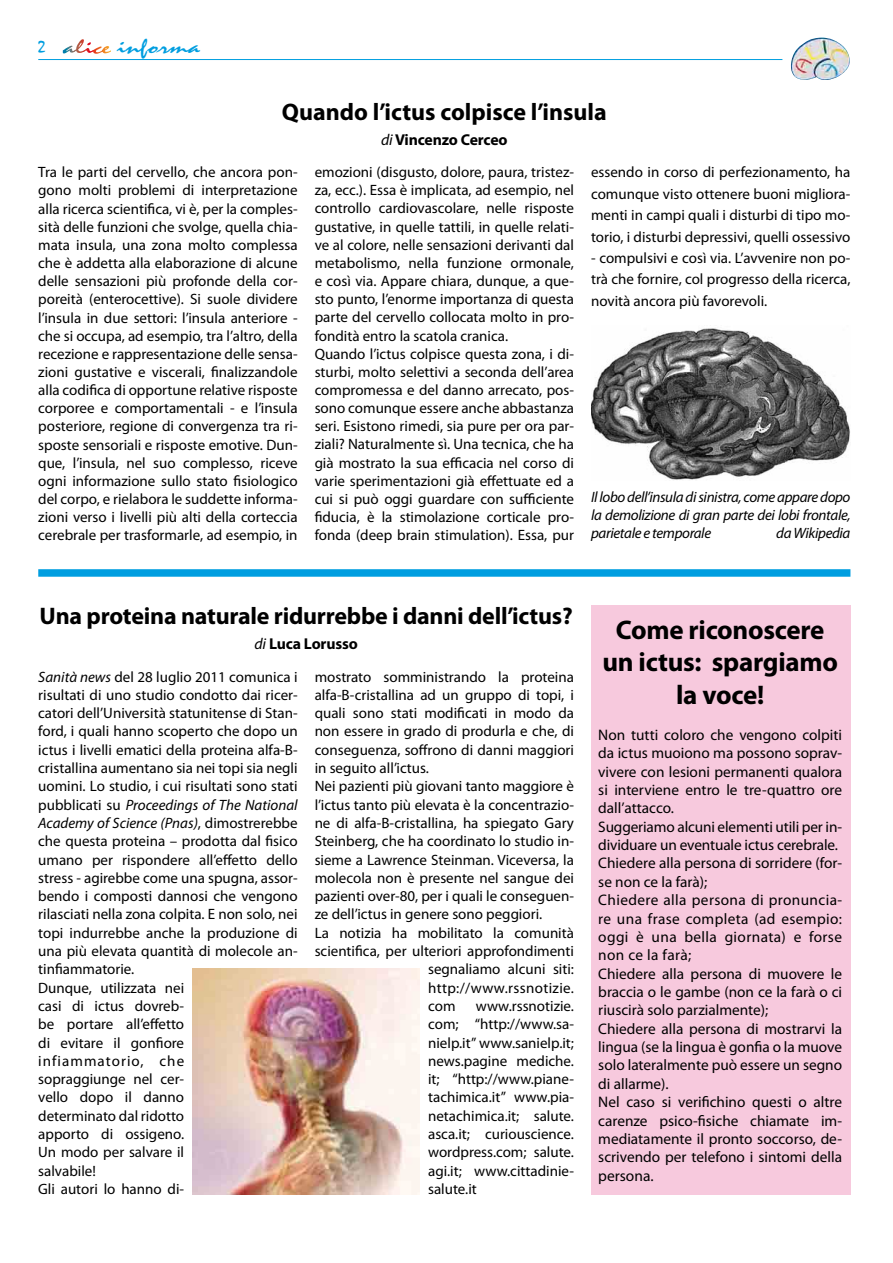
<style>
.page{position:relative;width:893px;height:1263px;background:#fff}
.page>*{position:absolute;margin:0;border:0;box-sizing:border-box;transform-origin:0 0}
.t1{font:700 27px/32.4px "Myriad Pro";letter-spacing:-.01em;color:#000;text-align:center}
.t2{font:700 24px "Myriad Pro";letter-spacing:-.01em;color:#000}
.t3{font:19.5px "Mistral";color:#009ee0;scale:1.47 1}
.t4{font:700 15.75px "Myriad Pro";letter-spacing:-.01em;color:#000}
.t5{font:15.45px "Myriad Pro";color:#000}
.t6{font:15.3px/18.3px "Myriad Pro";color:#000}
.t7{font:15px/18.1px "Myriad Pro";color:#000;text-align:justify}
.t8{font:italic 15px/18px "Myriad Pro";letter-spacing:-.025em;color:#000;text-align:justify}
.t9{font:15px "Myriad Pro";letter-spacing:.025em;color:#000}
.s1{font-size:16.5px}
.s2{color:#fff}
.s3{font-weight:400;font-style:italic}
.s4{font-style:italic}
</style>
<div class="page">
<hr style="left:38px;top:59px;width:744px;height:1px;background:#009ee0">
<img style="left:791px;top:38px;width:59px;height:42px">
<img style="left:591px;top:328px;width:259px;height:152px">
<div style="left:38px;top:569px;width:812px;height:8px;background:#009ee0"></div>
<img style="left:193px;top:968px;width:227px;height:227px">
<div style="left:591px;top:606px;width:259px;height:589px;background:#f7c9dd"></div>
<h3 class="t3" style="left:38px;top:36px;width:111px"><span class="s1">2</span> <span class="s2">alice</span> informa</h3>
<h2 class="t2" style="left:282px;top:98px;width:327px">Quando l’ictus colpisce l’insula</h2>
<p class="t4" style="left:381px;top:131px;width:128px"><span class="s3">di</span> Vincenzo Cerceo</p>
<p class="t7" style="left:38px;top:163px;width:261px">Tra le parti del cervello, che ancora pon&shy;gono molti problemi di interpretazione alla ricerca scientifica, vi è, per la comples&shy;sità delle funzioni che svolge, quella chia&shy;mata insula, una zona molto complessa che è addetta alla elaborazione di alcune delle sensazioni più profonde della cor&shy;poreità (enterocettive). Si suole dividere l’insula in due settori: l’insula anteriore - che si occupa, ad esempio, tra l’altro, della recezione e rappresentazione delle sensa&shy;zioni gustative e viscerali, finalizzandole alla codifica di opportune relative risposte corporee e comportamentali - e l’insula posteriore, regione di convergenza tra ri&shy;sposte sensoriali e risposte emotive. Dun&shy;que, l’insula, nel suo complesso, riceve ogni informazione sullo stato fisiologico del corpo, e rielabora le suddette informa&shy;zioni verso i livelli più alti della corteccia cerebrale per trasformarle, ad esempio, in</p>
<p class="t7" style="left:315px;top:163px;width:261px;text-align:left">emozioni (disgusto, dolore, paura, tristez&shy;za, ecc.). Essa è implicata, ad esempio, nel controllo cardiovascolare, nelle risposte gustative, in quelle tattili, in quelle relati&shy;ve al colore, nelle sensazioni derivanti dal metabolismo, nella funzione ormonale, e così via. Appare chiara, dunque, a que&shy;sto punto, l’enorme importanza di questa parte del cervello collocata molto in pro&shy;fondità entro la scatola cranica.<br>Quando l’ictus colpisce questa zona, i di&shy;sturbi, molto selettivi a seconda dell’area compromessa e del danno arrecato, pos&shy;sono comunque essere anche abbastanza seri. Esistono rimedi, sia pure per ora par&shy;ziali? Naturalmente sì. Una tecnica, che ha già mostrato la sua efficacia nel corso di varie sperimentazioni già effettuate ed a cui si può oggi guardare con sufficiente fiducia, è la stimolazione corticale pro&shy;fonda (deep brain stimulation). Essa, pur</p>
<p class="t7" style="left:591px;top:162px;width:261px;line-height:21.5px">essendo in corso di perfezionamento, ha comunque visto ottenere buoni migliora&shy;menti in campi quali i disturbi di tipo mo&shy;torio, i disturbi depressivi, quelli ossessivo</p>
<p class="t7" style="left:591px;top:247px;width:261px;line-height:21.5px">- compulsivi e così via. L’avvenire non po&shy;trà che fornire, col progresso della ricerca, novità ancora più favorevoli.</p>
<p class="t8" style="left:591px;top:489px;width:261px">Il lobo dell’insula di sinistra, come appare dopo la demolizione di gran parte dei lobi frontale, parietale e temporale</p>
<p class="t8" style="left:776px;top:525px;width:76px">da Wikipedia</p>
<h2 class="t2" style="left:40px;top:602px;width:535px">Una proteina naturale ridurrebbe i danni dell’ictus?</h2>
<p class="t4" style="left:254px;top:635px;width:105px"><span class="s3">di</span> Luca Lorusso</p>
<p class="t7" style="left:38px;top:668px;width:261px;text-align:left"><span class="s4">Sanità news</span> del 28 luglio 2011 comunica i risultati di uno studio condotto dai ricer&shy;catori dell’Università statunitense di Stan&shy;ford, i quali hanno scoperto che dopo un ictus i livelli ematici della proteina alfa-B&shy;cristallina aumentano sia nei topi sia negli uomini. Lo studio, i cui risultati sono stati pubblicati su <span class="s4">Proceedings of The National<br>Academy of Science (Pnas)</span>, dimostrerebbe che questa proteina – prodotta dal fisico umano per rispondere all’effetto dello stress - agirebbe come una spugna, assor&shy;bendo i composti dannosi che vengono rilasciati nella zona colpita. E non solo, nei topi indurrebbe anche la produzione di una più elevata quantità di molecole an&shy;tinfiammatorie.<br>Dunque, utilizzata nei<br>casi di ictus dovreb-<br>be portare all’effetto<br>di evitare il gonfiore<br>infiammatorio, che<br>sopraggiunge nel cer-<br>vello dopo il danno<br>determinato dal ridotto<br>apporto di ossigeno.<br>Un modo per salvare il<br>salvabile!<br>Gli autori lo hanno di-</p>
<p class="t7" style="left:315px;top:668px;width:261px">mostrato somministrando la proteina</p>
<p class="t7" style="left:315px;top:686px;width:261px">alfa-B-cristallina ad un gruppo di topi, i</p>
<p class="t7" style="left:315px;top:704px;width:261px">quali sono stati modificati in modo da</p>
<p class="t7" style="left:315px;top:723px;width:261px">non essere in grado di produrla e che, di</p>
<p class="t7" style="left:315px;top:741px;width:261px">conseguenza, soffrono di danni maggiori</p>
<p class="t7" style="left:315px;top:759px;width:116px">in seguito all’ictus.</p>
<p class="t7" style="left:315px;top:777px;width:261px">Nei pazienti più giovani tanto maggiore è</p>
<p class="t7" style="left:315px;top:796px;width:261px">l’ictus tanto più elevata è la concentrazio-</p>
<p class="t7" style="left:315px;top:814px;width:261px">ne di alfa-B-cristallina, ha spiegato Gary</p>
<p class="t7" style="left:315px;top:832px;width:261px">Steinberg, che ha coordinato lo studio in-</p>
<p class="t7" style="left:315px;top:851px;width:261px">sieme a Lawrence Steinman. Viceversa, la</p>
<p class="t7" style="left:315px;top:869px;width:261px">molecola non è presente nel sangue dei</p>
<p class="t7" style="left:315px;top:887px;width:261px">pazienti over-80, per i quali le conseguen-</p>
<p class="t7" style="left:315px;top:906px;width:229px">ze dell’ictus in genere sono peggiori.</p>
<p class="t7" style="left:315px;top:924px;width:261px">La notizia ha mobilitato la comunità</p>
<p class="t7" style="left:315px;top:942px;width:261px">scientifica, per ulteriori approfondimenti</p>
<p class="t7" style="left:428px;top:960px;width:147px">segnaliamo alcuni siti:</p>
<p class="t9" style="left:428px;top:979px;width:147px">http://www.rssnotizie.</p>
<p class="t7" style="left:428px;top:997px;width:29px">com</p>
<p class="t7" style="left:428px;top:997px;width:147px;text-indent:48px">www.rssnotizie. com; “http://www.sa&shy;nielp.it” www.sanielp.it; news.pagine mediche. it; “http://www.piane&shy;tachimica.it” www.pia&shy;netachimica.it; salute. asca.it; curiouscience. wordpress.com; salute. agi.it; www.cittadinie&shy;salute.it</p>
<h1 class="t1" style="left:602px;top:614px;width:237px">Come riconoscere un ictus: spargiamo la voce!</h1>
<p class="t6" style="left:598px;top:726px;width:245px">Non tutti coloro che vengono colpiti da ictus muoiono ma possono soprav&shy;vivere con lesioni permanenti qualora si interviene entro le tre-quattro ore dall’attacco.<br>Suggeriamo alcuni elementi utili per in&shy;dividuare un eventuale ictus cerebrale.<br>Chiedere alla persona di sorridere (for&shy;se non ce la farà);<br>Chiedere alla persona di pronuncia&shy;re una frase completa (ad esempio: oggi è una bella giornata) e forse non ce la farà;<br>Chiedere alla persona di muovere le braccia o le gambe (non ce la farà o ci riuscirà solo parzialmente);<br>Chiedere alla persona di mostrarvi la lingua (se la lingua è gonfia o la muove solo lateralmente può essere un segno di allarme).<br>Nel caso si verifichino questi o altre carenze psico-fisiche chiamate im&shy;mediatamente il pronto soccorso, de&shy;scrivendo per telefono i sintomi della</p>
<p class="t5" style="left:598px;top:1167px;width:57px">persona.</p>
</div>
